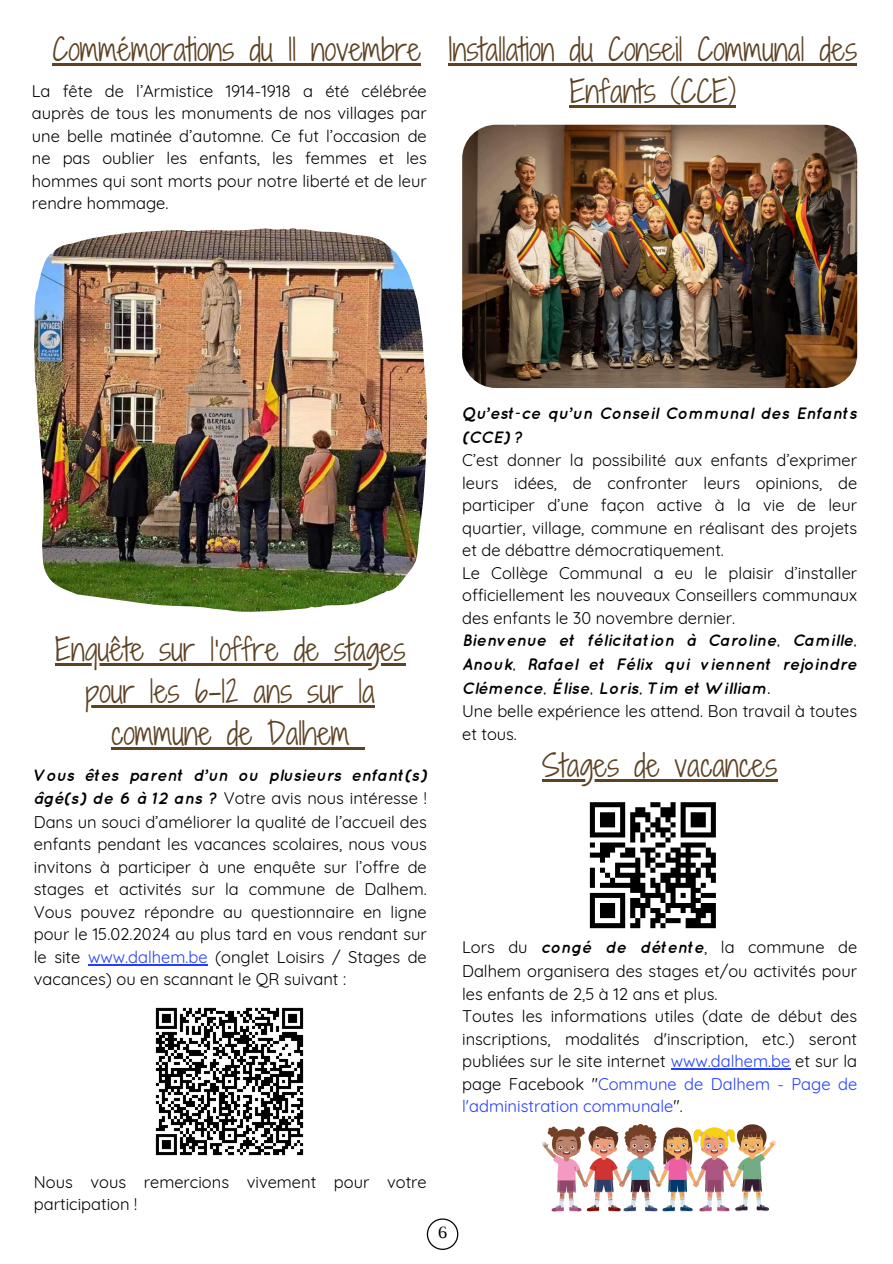
<style>
.page{position:relative;width:893px;height:1264px;background:#fff}
.page>*{position:absolute;margin:0;border:0;box-sizing:border-box;transform-origin:0 0}
.t1{font:30px/41.7px "Shadows Into Light Two";color:#5d4224;text-align:center}
.t2{font:18px "Luthier";color:#000}
.t3{font:16.5px/22.5px "Quicksand";color:#000;text-align:justify}
.t4{font:italic 700 16.5px/23.7px "Quicksand";color:#000}
.s1{font-weight:700;font-style:italic}
.s2{color:#233dff}
</style>
<div class="page">
<svg style="left:427px;top:1218px;width:31px;height:31px"></svg>
<img style="left:34px;top:228px;width:393px;height:383px">
<img style="left:462px;top:125px;width:395px;height:263px">
<img style="left:155px;top:1007px;width:149px;height:149px">
<hr style="left:670px;top:1068px;width:120px;height:1px;background:#233dff">
<svg style="left:590px;top:802px;width:125px;height:126px"></svg>
<div style="left:685px;top:923px;width:30px;height:5px;background:#000"></div>
<img style="left:543px;top:1124px;width:232px;height:87px">
<hr style="left:53px;top:63px;width:368px;height:2px;background:#5d4224">
<hr style="left:448px;top:63px;width:409px;height:2px;background:#5d4224">
<hr style="left:569px;top:105px;width:167px;height:2px;background:#5d4224">
<hr style="left:55px;top:663px;width:350px;height:3px;background:#5d4224">
<hr style="left:85px;top:705px;width:290px;height:2px;background:#5d4224">
<hr style="left:111px;top:747px;width:238px;height:2px;background:#5d4224">
<svg style="left:349px;top:747px;width:15px;height:2px"></svg>
<hr style="left:88px;top:964px;width:119px;height:1px;background:#233dff">
<hr style="left:542px;top:779px;width:235px;height:2px;background:#5d4224">
<p class="t1" style="left:53px;top:28px;width:370px">Commémorations du 11 novembre</p>
<p class="t1" style="left:448px;top:28px;width:410px">Installation du Conseil Communal des<br>Enfants (CCE)</p>
<p class="t3" style="left:32px;top:79px;width:396px">La fête de l’Armistice 1914-1918 a été célébrée auprès de tous les monuments de nos villages par une belle matinée d’automne. Ce fut l’occasion de ne pas oublier les enfants, les femmes et les hommes qui sont morts pour notre liberté et de leur rendre hommage.</p>
<p class="t1" style="left:55px;top:628px;width:352px">Enquête sur l’offre de stages pour les 6-12 ans sur la commune de Dalhem</p>
<p class="t3" style="left:34px;top:763px;width:394px"><span class="s1">Vous êtes parent d’un ou plusieurs enfant(s) âgé(s) de 6 à 12 ans ?</span> Votre avis nous intéresse !<br>Dans un souci d’améliorer la qualité de l’accueil des enfants pendant les vacances scolaires, nous vous invitons à participer à une enquête sur l’offre de stages et activités sur la commune de Dalhem.<br>Vous pouvez répondre au questionnaire en ligne pour le 15.02.2024 au plus tard en vous rendant sur le site <span class="s2">www.dalhem.be</span> (onglet Loisirs / Stages de vacances) ou en scannant le QR suivant :</p>
<p class="t4" style="left:462px;top:401px;width:396px">Qu’est-ce qu’un Conseil Communal des Enfants (CCE) ?</p>
<p class="t3" style="left:462px;top:449px;width:396px">C’est donner la possibilité aux enfants d’exprimer leurs idées, de confronter leurs opinions, de participer d’une façon active à la vie de leur quartier, village, commune en réalisant des projets et de débattre démocratiquement.</p>
<p class="t3" style="left:462px;top:561px;width:396px">Le Collège Communal a eu le plaisir d’installer officiellement les nouveaux Conseillers communaux des enfants le 30 novembre dernier.</p>
<p class="t4" style="left:462px;top:628px;width:396px;text-align:justify">Bienvenue et félicitation à Caroline, Camille, Anouk, Rafael et Félix qui viennent rejoindre Clémence, Élise, Loris, Tim et William.</p>
<p class="t3" style="left:462px;top:700px;width:396px">Une belle expérience les attend. Bon travail à toutes et tous.</p>
<p class="t1" style="left:542px;top:744px;width:236px">Stages de vacances</p>
<p class="t3" style="left:462px;top:935px;width:396px;line-height:23.1px">Lors du <span class="s1">congé de détente</span>, la commune de Dalhem organisera des stages et/ou activités pour les enfants de 2,5 à 12 ans et plus.</p>
<p class="t3" style="left:462px;top:1004px;width:396px">Toutes les informations utiles (date de début des inscriptions, modalités d'inscription, etc.) seront publiées sur le site internet <span class="s2">www.dalhem.be</span> et sur la page Facebook "<span class="s2">Commune de Dalhem - Page de l'administration communale</span>".</p>
<p class="t3" style="left:34px;top:1170px;width:394px">Nous vous remercions vivement pour votre participation !</p>
<p class="t2" style="left:437px;top:1225px;width:12px">6</p>
</div>
